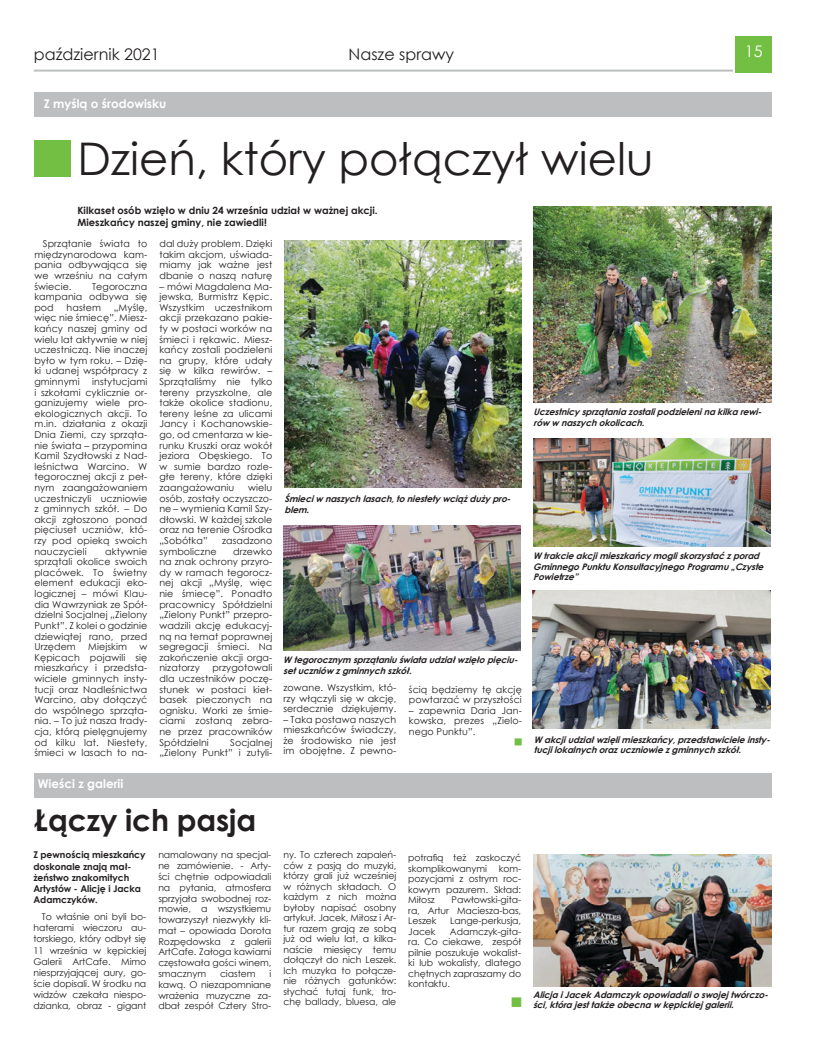
<style>
.page{position:relative;width:820px;height:1049px;background:#fff}
.page>*{position:absolute;margin:0;border:0;box-sizing:border-box;transform-origin:0 0}
.t1{font:45px "Century Gothic";color:#231f20}
.t2{font:700 30px "Century Gothic";letter-spacing:-.01em;color:#231f20}
.t3{font:16px "Century Gothic";color:#231f20}
.t4{font:16px "Century Gothic";color:#fff}
.t5{font:700 12px "Century Gothic";color:#fff}
.t6{font:700 10px/12px "Century Gothic";color:#231f20}
.t7{font:9.5px/10.6px "Century Gothic";letter-spacing:.01em;color:#231f20;text-align:justify}
.t8{font:9.3px/10.5px "Century Gothic";letter-spacing:-.005em;color:#231f20;text-align:justify}
.t9{font:700 9.3px/11.2px "Century Gothic";letter-spacing:-.005em;color:#231f20}
.t10{font:italic 700 9px/10.8px "Century Gothic";letter-spacing:-.01em;color:#231f20}
</style>
<div class="page">
<hr style="left:34px;top:70px;width:698px;height:2px;background:#bcbec0">
<div style="left:735px;top:36px;width:36px;height:36px;background:#72bf44"></div>
<div style="left:34px;top:93px;width:737px;height:24px;background:#bcbec0"></div>
<div style="left:34px;top:141px;width:36px;height:36px;background:#72bf44"></div>
<img style="left:284px;top:240px;width:237px;height:248px">
<div style="left:34px;top:773px;width:737px;height:24px;background:#bcbec0"></div>
<img style="left:533px;top:854px;width:238px;height:132px">
<img style="left:532px;top:590px;width:238px;height:139px">
<img style="left:533px;top:207px;width:237px;height:196px">
<img style="left:533px;top:438px;width:237px;height:108px">
<img style="left:283px;top:526px;width:237px;height:124px">
<h3 class="t3" style="left:34px;top:43px;width:127px">październik 2021</h3>
<h3 class="t3" style="left:348px;top:43px;width:107px">Nasze sprawy</h3>
<h3 class="t4" style="left:744px;top:40px;width:19px">15</h3>
<p class="t5" style="left:44px;top:94px;width:124px">Z myślą o środowisku</p>
<h1 class="t1" style="left:77px;top:127px;width:577px">Dzień, który połączył wielu</h1>
<p class="t6" style="left:77px;top:204px;width:301px">Kilkaset osób wzięło w dniu 24 września udział w ważnej akcji.<br>Mieszkańcy naszej gminy, nie zawiedli!</p>
<p class="t7" style="left:159px;top:238px;width:114px">dal duży problem. Dzięki takim akcjom, uświada&shy;miamy jak ważne jest dbanie o naszą naturę</p>
<p class="t7" style="left:159px;top:281px;width:114px">– mówi Magdalena Ma&shy;jewska, Burmistrz Kępic.<br>Wszystkim uczestnikom akcji przekazano pakie&shy;ty w postaci worków na śmieci i rękawic. Miesz&shy;kańcy zostali podzieleni na grupy, które udały się w kilka rewirów. – Sprzątaliśmy nie tylko tereny przyszkolne, ale także okolice stadionu, tereny leśne za ulicami Jancy i Kochanowskie&shy;go, od cmentarza w kie&shy;runku Kruszki oraz wokół jeziora Obęskiego. To w sumie bardzo rozle&shy;głe tereny, które dzięki zaangażowaniu</p>
<p class="t7" style="left:34px;top:238px;width:114px;text-indent:9px">Sprzątanie świata to międzynarodowa kam&shy;pania odbywająca się we wrześniu na całym świecie.</p>
<p class="t7" style="left:34px;top:281px;width:114px;text-indent:58px">Tegoroczna kampania odbywa się pod</p>
<p class="t7" style="left:34px;top:302px;width:114px;text-indent:79px">„Myślę, więc nie śmiecę”. Miesz&shy;kańcy naszej gminy od wielu lat aktywnie w niej uczestniczą. Nie inaczej było w tym roku. – Dzię&shy;ki udanej współpracy z gminnymi</p>
<p class="t7" style="left:67px;top:302px;width:36px">hasłem</p>
<p class="t7" style="left:34px;top:376px;width:114px;text-indent:58px">instytucjami i szkołami cyklicznie or&shy;ganizujemy wiele pro&shy;ekologicznych akcji. To m.in. działania z okazji Dnia Ziemi, czy sprząta&shy;nie świata – przypomina Kamil Szydłowski z Nad&shy;leśnictwa Warcino. W tegorocznej akcji z peł&shy;nym zaangażowaniem uczestniczyli uczniowie z gminnych szkół. – Do akcji zgłoszono ponad pięciuset uczniów, któ&shy;rzy pod opieką swoich nauczycieli</p>
<p class="t10" style="left:533px;top:406px;width:233px">Uczestnicysprzątaniazostalipodzieleninakilkarewi&shy;rów w naszychokolicach.</p>
<p class="t7" style="left:159px;top:482px;width:114px;text-indent:89px">wielu osób, zostały oczyszczo&shy;ne – wymienia Kamil Szy&shy;dłowski. W każdej szkole oraz na terenie Ośrodka „Sobótka”</p>
<p class="t10" style="left:284px;top:493px;width:231px">Śmieciw naszychlasach,toniestetywciążdużypro&shy;blem.</p>
<p class="t7" style="left:222px;top:535px;width:52px">zasadzono</p>
<p class="t7" style="left:159px;top:546px;width:59px">symboliczne</p>
<p class="t7" style="left:34px;top:546px;width:114px;text-indent:71px">aktywnie sprzątali okolice swoich placówek. To świetny element edukacji eko&shy;logicznej – mówi Klau&shy;dia Wawrzyniak ze Spół&shy;dzielni Socjalnej „Zielony Punkt”. Z kolei o godzinie dziewiątej rano, przed Urzędem</p>
<p class="t7" style="left:159px;top:546px;width:114px;text-indent:74px">drzewko na znak ochrony przyro&shy;dy w ramach tegorocz&shy;nej akcji „Myślę, więc nie śmiecę”. Ponadto pracownicy Spółdzielni „Zielony Punkt” przepro&shy;wadzili akcję edukacyj&shy;ną na temat poprawnej segregacji śmieci. Na zakończenie akcji orga&shy;nizatorzy</p>
<p class="t10" style="left:533px;top:550px;width:235px">W trakcieakcjimieszkańcymogliskorzystaćzporad<br>GminnegoPunktuKonsultacyjnegoProgramu„Czyste<br>Powietrze”</p>
<p class="t7" style="left:88px;top:641px;width:40px">Miejskim</p>
<p class="t7" style="left:34px;top:641px;width:114px;text-indent:105px">w Kępicach pojawili się mieszkańcy i przedsta&shy;wiciele gminnych insty&shy;tucji oraz Nadleśnictwa Warcino, aby dołączyć do wspólnego sprząta&shy;nia. – To już nasza trady&shy;cja, którą pielęgnujemy od kilku lat. Niestety, śmieci w lasach to na-</p>
<p class="t10" style="left:283px;top:654px;width:239px">W tegorocznym sprzątaniuświataudziałwzięłopięciu&shy;setuczniów zgminnychszkół.</p>
<p class="t7" style="left:159px;top:662px;width:114px;text-indent:53px">przygotowali dla uczestników poczę&shy;stunek w postaci kieł&shy;basek pieczonych na ognisku. Worki ze śmie&shy;ciami zostaną zebra&shy;ne przez pracowników Spółdzielni</p>
<p class="t7" style="left:283px;top:682px;width:114px">zowane. Wszystkim, któ&shy;rzy włączyli się w akcję, serdecznie dziękujemy.</p>
<p class="t7" style="left:283px;top:714px;width:114px">– Taka postawa naszych mieszkańców świadczy, że środowisko nie jest im obojętne. Z pewno-</p>
<p class="t7" style="left:409px;top:684px;width:114px">ścią będziemy tę akcję powtarzać w przyszłości</p>
<p class="t7" style="left:409px;top:705px;width:114px">– zapewnia Daria Jan&shy;kowska, prezes „Zielo&shy;nego Punktu”.</p>
<p class="t10" style="left:533px;top:733px;width:241px">W akcjiudziałwzięlimieszkańcy,przedstawicieleinsty&shy;tucjilokalnychorazuczniowiezgminnychszkół.</p>
<p class="t7" style="left:159px;top:737px;width:114px;text-align:right">Socjalnej<br>„Zielony Punkt” i zutyli-</p>
<p class="t5" style="left:38px;top:774px;width:87px">Wieści z galerii</p>
<h2 class="t2" style="left:34px;top:797px;width:223px">Łączy ich pasja</h2>
<p class="t9" style="left:33px;top:849px;width:114px">Z pewnością mieszkańcy doskonale znają mał&shy;żeństwo znakomitych<br>Artystów - Alicję i Jacka<br>Adamczyków.</p>
<p class="t8" style="left:33px;top:911px;width:114px;line-height:11.2px;text-indent:9px">To właśnie oni byli bo&shy;haterami wieczoru au&shy;torskiego, który odbył się 11 września w kępickiej Galerii ArtCafe. Mimo niesprzyjającej aury, go&shy;ście dopisali. W środku na widzów czekała niespo&shy;dzianka, obraz - gigant</p>
<p class="t8" style="left:158px;top:849px;width:114px;line-height:10.8px">namalowany na specjal&shy;ne zamówienie. - Arty&shy;ści chętnie odpowiadali na pytania, atmosfera sprzyjała swobodnej roz&shy;mowie, a wszystkiemu towarzyszył niezwykły kli&shy;mat – opowiada Dorota Rozpędowska z galerii ArtCafe. Załoga kawiarni częstowała gości winem, smacznym</p>
<p class="t8" style="left:158px;top:968px;width:114px;line-height:10.8px;text-indent:111px">i kawą. O niezapomniane wrażenia muzyczne za&shy;dbał zespół Cztery Stro-</p>
<p class="t8" style="left:220px;top:968px;width:37px">ciastem</p>
<p class="t8" style="left:283px;top:850px;width:114px">ny. To czterech zapaleń&shy;ców z pasją do muzyki, którzy grali już wcześniej w różnych składach. O każdym z nich można byłoby napisać osobny artykuł. Jacek, Miłosz i Ar&shy;tur razem grają ze sobą już od wielu lat, a kilka&shy;naście miesięcy temu dołączył do nich Leszek.<br>Ich muzyka to połącze&shy;nie różnych gatunków: słychać tutaj funk, tro&shy;chę ballady, bluesa, ale</p>
<p class="t8" style="left:408px;top:852px;width:114px">potrafią też zaskoczyć skomplikowanymi</p>
<p class="t8" style="left:408px;top:863px;width:114px;text-indent:90px">kom&shy;pozycjami z ostrym roc&shy;kowym pazurem. Skład:<br>Miłosz</p>
<p class="t8" style="left:408px;top:894px;width:114px;text-indent:43px">Pawłowski-gita&shy;ra, Artur Maciesza-bas, Leszek</p>
<p class="t8" style="left:450px;top:915px;width:72px">Lange-perkusja,</p>
<p class="t8" style="left:408px;top:926px;width:114px;text-indent:42px">Adamczyk-gita&shy;ra. Co ciekawe, zespół pilnie poszukuje wokalist&shy;ki lub wokalisty, dlatego chętnych zapraszamy do kontaktu.</p>
<p class="t8" style="left:408px;top:926px;width:29px">Jacek</p>
<p class="t10" style="left:533px;top:988px;width:240px">AlicjaiJacekAdamczykopowiadalioswojej twórczo&shy;ści,którajesttakżeobecnaw kępickiej galerii.</p>
</div>
